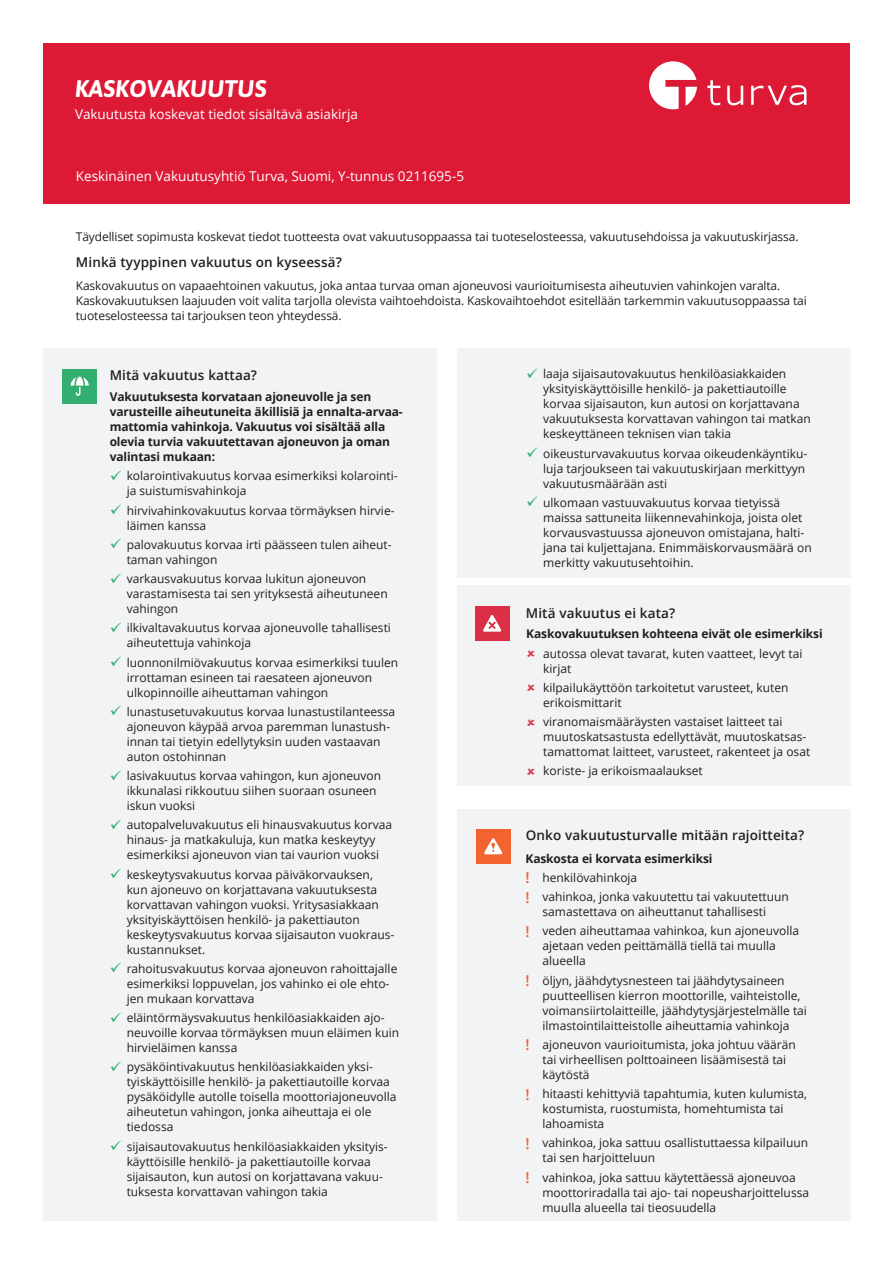
<style>
.page{position:relative;width:893px;height:1263px;background:#fff}
.page>*{position:absolute;margin:0;border:0;box-sizing:border-box;transform-origin:0 0}
.t1{font:italic 700 24px "Asap";color:#fff}
.t2{font:600 13.5px "Open Sans";letter-spacing:.01em;color:#231f20}
.t3{font:13.5px "Open Sans";color:#fff}
.t4{font:12px/15px "Open Sans";color:#231f20}
.t5{font:700 12px/15px "Open Sans";letter-spacing:-.01em;color:#231f20}
.s1{color:#33ae71}
.s2{font-weight:700}
.s3{font-weight:600;font-size:15px;color:#f2642f}
</style>
<div class="page">
<div style="left:43px;top:43px;width:807px;height:161px;background:#dc1a36"></div>
<div style="left:457px;top:809px;width:393px;height:411px;background:#f2f3f4"></div>
<div style="left:457px;top:586px;width:393px;height:200px;background:#f2f3f4"></div>
<div style="left:43px;top:348px;width:393px;height:872px;background:#f2f3f4"></div>
<div style="left:63px;top:369px;width:34px;height:34px;background:#33ae71"></div>
<svg style="left:71px;top:377px;width:18px;height:19px"></svg>
<div style="left:475px;top:606px;width:34px;height:34px;background:#da2f44"></div>
<svg style="left:483px;top:615px;width:19px;height:17px"></svg>
<div style="left:476px;top:829px;width:34px;height:34px;background:#f2642f"></div>
<svg style="left:484px;top:838px;width:19px;height:16px"></svg>
<svg style="left:649px;top:61px;width:48px;height:48px"></svg>
<svg style="left:707px;top:80px;width:13px;height:25px"></svg>
<svg style="left:727px;top:86px;width:16px;height:19px"></svg>
<svg style="left:751px;top:85px;width:55px;height:20px"></svg>
<div style="left:457px;top:348px;width:393px;height:230px;background:#f2f3f4"></div>
<h1 class="t1" style="left:75px;top:75px;width:193px">KASKOVAKUUTUS</h1>
<p class="t3" style="left:75px;top:105px;width:284px">Vakuutusta koskevat tiedot sisältävä asiakirja</p>
<p class="t3" style="left:76px;top:167px;width:390px">Keskinäinen Vakuutusyhtiö Turva, Suomi, Y-tunnus 0211695-5</p>
<p class="t4" style="left:76px;top:229px;width:724px">Täydelliset sopimusta koskevat tiedot tuotteesta ovat vakuutusoppaassa tai tuoteselosteessa, vakuutusehdoissa ja vakuutuskirjassa.</p>
<p class="t2" style="left:76px;top:253px;width:267px">Minkä tyyppinen vakuutus on kyseessä?</p>
<p class="t4" style="left:76px;top:278px;width:732px">Kaskovakuutus on vapaaehtoinen vakuutus, joka antaa turvaa oman ajoneuvosi vaurioitumisesta aiheutuvien vahinkojen varalta.<br>Kaskovakuutuksen laajuuden voit valita tarjolla olevista vaihtoehdoista. Kaskovaihtoehdot esitellään tarkemmin vakuutusoppaassa tai tuoteselosteessa tai tarjouksen teon yhteydessä.</p>
<p class="t2" style="left:110px;top:366px;width:149px">Mitä vakuutus kattaa?</p>
<p class="t5" style="left:110px;top:389px;width:295px">Vakuutuksesta korvataan ajoneuvolle ja sen varusteille aiheutuneita äkillisiä ja ennalta-arvaa&shy;mattomia vahinkoja. Vakuutus voi sisältää alla olevia turvia vakuutettavan ajoneuvon ja oman valintasi mukaan:</p>
<p class="t4" style="left:127px;top:468px;width:272px;text-indent:-17px"><span class="s1">✓</span> kolarointivakuutus korvaa esimerkiksi kolarointi&shy;ja suistumisvahinkoja</p>
<p class="t4" style="left:127px;top:502px;width:269px;text-indent:-17px"><span class="s1">✓</span> hirvivahinkovakuutus korvaa törmäyksen hirvie&shy;läimen kanssa</p>
<p class="t4" style="left:127px;top:537px;width:266px;text-indent:-17px"><span class="s1">✓</span> palovakuutus korvaa irti päässeen tulen aiheut&shy;taman vahingon</p>
<p class="t4" style="left:127px;top:571px;width:263px;text-indent:-17px"><span class="s1">✓</span> varkausvakuutus korvaa lukitun ajoneuvon varastamisesta tai sen yrityksestä aiheutuneen vahingon</p>
<p class="t4" style="left:127px;top:620px;width:266px;text-indent:-17px"><span class="s1">✓</span> ilkivaltavakuutus korvaa ajoneuvolle tahallisesti aiheutettuja vahinkoja</p>
<p class="t4" style="left:127px;top:654px;width:273px;text-indent:-17px"><span class="s1">✓</span> luonnonilmiövakuutus korvaa esimerkiksi tuulen irrottaman esineen tai raesateen ajoneuvon ulkopinnoille aiheuttaman vahingon</p>
<p class="t4" style="left:127px;top:704px;width:270px;text-indent:-17px"><span class="s1">✓</span> lunastusetuvakuutus korvaa lunastustilanteessa ajoneuvon käypää arvoa paremman lunastush&shy;innan tai tietyin edellytyksin uuden vastaavan auton ostohinnan</p>
<p class="t4" style="left:127px;top:768px;width:256px;text-indent:-17px"><span class="s1">✓</span> lasivakuutus korvaa vahingon, kun ajoneuvon ikkunalasi rikkoutuu siihen suoraan osuneen iskun vuoksi</p>
<p class="t4" style="left:110px;top:817px;width:284px;text-align:center"><span class="s1">✓</span> autopalveluvakuutus eli hinausvakuutus korvaa hinaus- ja matkakuluja, kun matka keskeytyy esimerkiksi ajoneuvon vian tai vaurion vuoksi</p>
<p class="t4" style="left:127px;top:866px;width:269px;text-indent:-17px"><span class="s1">✓</span> keskeytysvakuutus korvaa päiväkorvauksen, kun ajoneuvo on korjattavana vakuutuksesta korvattavan vahingon vuoksi. Yritysasiakkaan yksityiskäyttöisen henkilö- ja pakettiauton keskeytysvakuutus korvaa sijaisauton vuokraus&shy;kustannukset.</p>
<p class="t4" style="left:127px;top:961px;width:272px;text-indent:-17px"><span class="s1">✓</span> rahoitusvakuutus korvaa ajoneuvon rahoittajalle esimerkiksi loppuvelan, jos vahinko ei ole ehto&shy;jen mukaan korvattava</p>
<p class="t4" style="left:127px;top:1010px;width:274px;text-indent:-17px"><span class="s1">✓</span> eläintörmäysvakuutus henkilöasiakkaiden ajo&shy;neuvoille korvaa törmäyksen muun eläimen kuin hirvieläimen kanssa</p>
<p class="t4" style="left:127px;top:1059px;width:271px;text-indent:-17px"><span class="s1">✓</span> pysäköintivakuutus henkilöasiakkaiden yksi&shy;tyiskäyttöisille henkilö- ja pakettiautoille korvaa pysäköidylle autolle toisella moottoriajoneuvolla aiheutetun vahingon, jonka aiheuttaja ei ole tiedossa</p>
<p class="t4" style="left:127px;top:1138px;width:262px;text-indent:-17px"><span class="s1">✓</span> sijaisautovakuutus henkilöasiakkaiden yksityis&shy;käyttöisille henkilö- ja pakettiautoille korvaa sijaisauton, kun autosi on korjattavana vakuu&shy;tuksesta korvattavan vahingon takia</p>
<p class="t4" style="left:543px;top:366px;width:269px;text-indent:-17px"><span class="s1">✓</span> laaja sijaisautovakuutus henkilöasiakkaiden yksityiskäyttöisille henkilö- ja pakettiautoille korvaa sijaisauton, kun autosi on korjattavana vakuutuksesta korvattavan vahingon tai matkan keskeyttäneen teknisen vian takia</p>
<p class="t4" style="left:543px;top:445px;width:265px;text-indent:-17px"><span class="s1">✓</span> oikeusturvavakuutus korvaa oikeudenkäyntiku&shy;luja tarjoukseen tai vakuutuskirjaan merkittyyn vakuutusmäärään asti</p>
<p class="t4" style="left:543px;top:495px;width:270px;text-indent:-17px"><span class="s1">✓</span> ulkomaan vastuuvakuutus korvaa tietyissä maissa sattuneita liikennevahinkoja, joista olet korvausvastuussa ajoneuvon omistajana, halti&shy;jana tai kuljettajana. Enimmäiskorvausmäärä on merkitty vakuutusehtoihin.</p>
<p class="t2" style="left:526px;top:604px;width:151px">Mitä vakuutus ei kata?</p>
<p class="t5" style="left:526px;top:626px;width:298px">Kaskovakuutuksen kohteena eivät ole esimerkiksi</p>
<p class="t4" style="left:543px;top:645px;width:261px">autossa olevat tavarat, kuten vaatteet, levyt tai kirjat</p>
<p class="t4" style="left:543px;top:680px;width:247px">kilpailukäyttöön tarkoitetut varusteet, kuten erikoismittarit</p>
<p class="t4" style="left:543px;top:714px;width:269px">viranomaismääräysten vastaiset laitteet tai muutoskatsastusta edellyttävät, muutoskatsas&shy;tamattomat laitteet, varusteet, rakenteet ja osat</p>
<p class="t4" style="left:543px;top:763px;width:161px">koriste- ja erikoismaalaukset</p>
<p class="t2" style="left:526px;top:826px;width:280px">Onko vakuutusturvalle mitään rajoitteita?</p>
<p class="t4" style="left:525px;top:848px;width:265px;line-height:19.2px"><span class="s2">Kaskosta ei korvata esimerkiksi<br></span><span class="s3">!</span> henkilövahinkoja<br><span class="s3">!</span> vahinkoa, jonka vakuutettu tai vakuutettuun</p>
<p class="t4" style="left:525px;top:902px;width:275px;line-height:19.2px;text-indent:17px">samastettava on aiheuttanut tahallisesti<br><span class="s3">!</span> veden aiheuttamaa vahinkoa, kun ajoneuvolla</p>
<p class="t4" style="left:542px;top:938px;width:235px">ajetaan veden peittämällä tiellä tai muulla alueella</p>
<p class="t4" style="left:542px;top:972px;width:266px;text-indent:-17px"><span class="s3">!</span> öljyn, jäähdytysnesteen tai jäähdytysaineen puutteellisen kierron moottorille, vaihteistolle, voimansiirtolaitteille, jäähdytysjärjestelmälle tai ilmastointilaitteistolle aiheuttamia vahinkoja</p>
<p class="t4" style="left:542px;top:1037px;width:255px;text-indent:-17px"><span class="s3">!</span> ajoneuvon vaurioitumista, joka johtuu väärän tai virheellisen polttoaineen lisäämisestä tai käytöstä</p>
<p class="t4" style="left:542px;top:1086px;width:266px;text-indent:-17px"><span class="s3">!</span> hitaasti kehittyviä tapahtumia, kuten kulumista, kostumista, ruostumista, homehtumista tai lahoamista</p>
<p class="t4" style="left:542px;top:1135px;width:267px;text-indent:-17px"><span class="s3">!</span> vahinkoa, joka sattuu osallistuttaessa kilpailuun tai sen harjoitteluun</p>
<p class="t4" style="left:542px;top:1169px;width:268px;text-indent:-17px"><span class="s3">!</span> vahinkoa, joka sattuu käytettäessä ajoneuvoa moottoriradalla tai ajo- tai nopeusharjoittelussa muulla alueella tai tieosuudella</p>
</div>
